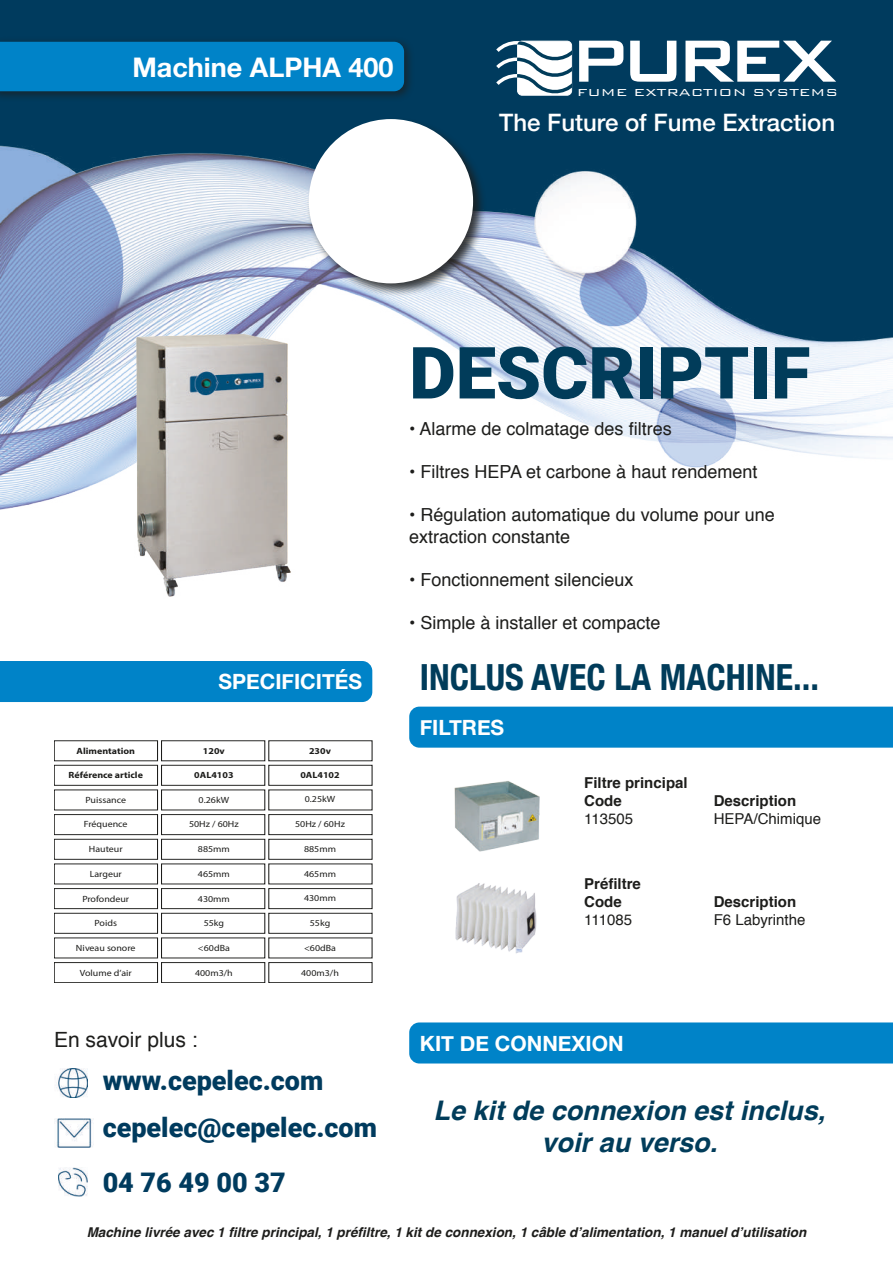
<style>
.page{position:relative;width:893px;height:1263px;background:#fff}
.page>*{position:absolute;margin:0;border:0;box-sizing:border-box;transform-origin:0 0}
.t1{font:500 79.5px "Bank Gothic";letter-spacing:-.125em;color:#fff}
.t2{font:900 72px "Roboto";color:#013c5a}
.t3{font:700 condensed 36px "Helvetica Neue";color:#013c5a}
.t4{font:900 27px "Roboto";color:#003b5e}
.t5{font:italic 700 27px/32.4px "Helvetica";color:#013c5a;text-align:center}
.t6{font:700 27px "Helvetica Neue";color:#fff}
.t7{font:500 24px "Helvetica Neue";color:#fff}
.t8{font:700 21px "Helvetica Neue";color:#fff}
.t9{font:21px "Helvetica";color:#1d1d1b}
.t10{font:18px/21.6px "Helvetica";color:#1d1d1b}
.t11{font:700 15px/18px "Helvetica";color:#1d1d1b}
.t12{font:15px "Helvetica";color:#1d1d1b}
.t13{font:italic 700 13.5px "Helvetica";color:#1d1d1b}
.t14{font:300 13.5px "Bank Gothic";color:#fff;scale:1.22 1}
.t15{font:9px "Myriad Pro";color:#1d1d1b;scale:1.11 1}
.t16{font:700 9px "Myriad Pro";color:#1d1d1b;scale:1.11 1}
</style>
<div class="page">
<div style="left:0;top:0;width:893px;height:381px;background:#003b5e"></div>
<div style="left:0;top:37px;width:415px;height:65px;background:#1d1d1b;opacity:.75"></div>
<div style="left:0;top:42px;width:404px;height:49px;background:#0083c8"></div>
<img style="left:0;top:145px;width:893px;height:365px">
<img style="left:111px;top:315px;width:205px;height:282px">
<svg style="left:496px;top:41px;width:76px;height:55px"></svg>
<div style="left:306px;top:117px;width:181px;height:181px;background:#1d1d1b;opacity:.85"></div>
<div style="left:309px;top:119px;width:164px;height:164px;background:#fff;border-radius:50%"></div>
<svg style="left:658px;top:388px;width:78px;height:78px;background:#a7b8d8"></svg>
<div style="left:0;top:661px;width:372px;height:41px;background:#0083c8"></div>
<div style="left:409px;top:707px;width:484px;height:41px;background:#0083c8"></div>
<svg style="left:54px;top:789px;width:318px;height:194px"></svg>
<svg style="left:54px;top:740px;width:318px;height:46px"></svg>
<img style="left:54px;top:1118px;width:40px;height:29px">
<img style="left:56px;top:1068px;width:32px;height:29px">
<img style="left:59px;top:1167px;width:29px;height:30px">
<img style="left:454px;top:781px;width:86px;height:70px">
<img style="left:455px;top:883px;width:82px;height:71px">
<div style="left:409px;top:1022px;width:484px;height:41px;background:#0083c8"></div>
<h3 class="t6" style="left:132px;top:46px;width:263px">Machine ALPHA 400</h3>
<h1 class="t1" style="left:569px;top:-1px;width:269px">PUREX</h1>
<p class="t14" style="left:577px;top:82px;width:216px">FUME EXTRACTION SYSTEMS</p>
<h3 class="t7" style="left:499px;top:104px;width:338px">The Future of Fume Extraction</h3>
<p class="t8" style="left:219px;top:665px;width:145px">SPECIFICITÉS</p>
<p class="t16" style="left:77px;top:745px;width:54px">Alimentation</p>
<p class="t16" style="left:203px;top:745px;width:21px">120v</p>
<p class="t16" style="left:309px;top:745px;width:21px">230v</p>
<p class="t16" style="left:69px;top:769px;width:68px">Référence article</p>
<p class="t16" style="left:194px;top:769px;width:37px">0AL4103</p>
<p class="t16" style="left:300px;top:769px;width:37px">0AL4102</p>
<p class="t15" style="left:85px;top:794px;width:38px">Puissance</p>
<p class="t15" style="left:84px;top:819px;width:41px">Fréquence</p>
<p class="t15" style="left:89px;top:844px;width:32px">Hauteur</p>
<p class="t15" style="left:90px;top:868px;width:30px">Largeur</p>
<p class="t15" style="left:82px;top:893px;width:44px">Profondeur</p>
<p class="t15" style="left:95px;top:918px;width:22px">Poids</p>
<p class="t15" style="left:76px;top:942px;width:55px">Niveau sonore</p>
<p class="t15" style="left:80px;top:967px;width:48px">Volume d’air</p>
<p class="t15" style="left:199px;top:794px;width:29px">0.26kW</p>
<p class="t15" style="left:189px;top:819px;width:46px">50Hz / 60Hz</p>
<p class="t15" style="left:198px;top:843px;width:30px">885mm</p>
<p class="t15" style="left:198px;top:868px;width:30px">465mm</p>
<p class="t15" style="left:198px;top:893px;width:30px">430mm</p>
<p class="t15" style="left:204px;top:918px;width:20px">55kg</p>
<p class="t15" style="left:198px;top:942px;width:30px">&lt;60dBa</p>
<p class="t15" style="left:195px;top:967px;width:35px">400m3/h</p>
<p class="t15" style="left:305px;top:794px;width:29px">0.25kW</p>
<p class="t15" style="left:295px;top:818px;width:46px">50Hz / 60Hz</p>
<p class="t15" style="left:304px;top:843px;width:30px">885mm</p>
<p class="t15" style="left:304px;top:868px;width:30px">465mm</p>
<p class="t15" style="left:304px;top:893px;width:30px">430mm</p>
<p class="t15" style="left:310px;top:917px;width:20px">55kg</p>
<p class="t15" style="left:304px;top:942px;width:30px">&lt;60dBa</p>
<p class="t15" style="left:301px;top:967px;width:35px">400m3/h</p>
<p class="t9" style="left:54px;top:1023px;width:145px">En savoir plus :</p>
<h3 class="t4" style="left:103px;top:1061px;width:222px">www.cepelec.com</h3>
<h3 class="t4" style="left:103px;top:1109px;width:276px">cepelec@cepelec.com</h3>
<h3 class="t4" style="left:103px;top:1163px;width:185px">04 76 49 00 37</h3>
<h2 class="t2" style="left:409px;top:322px;width:403px">DESCRIPTIF</h2>
<p class="t10" style="left:409px;top:418px;width:264px">• Alarme de colmatage des filtres</p>
<p class="t10" style="left:409px;top:461px;width:350px">• Filtres HEPA et carbone à haut rendement</p>
<p class="t10" style="left:409px;top:505px;width:367px">• Régulation automatique du volume pour une extraction constante</p>
<p class="t10" style="left:409px;top:569px;width:226px">• Fonctionnement silencieux</p>
<p class="t10" style="left:409px;top:613px;width:253px">• Simple à installer et compacte</p>
<h3 class="t3" style="left:420px;top:647px;width:401px">INCLUS AVEC LA MACHINE...</h3>
<p class="t8" style="left:420px;top:711px;width:86px">FILTRES</p>
<p class="t11" style="left:584px;top:773px;width:105px">Filtre principal<br>Code</p>
<p class="t12" style="left:584px;top:807px;width:50px">113505</p>
<p class="t11" style="left:584px;top:875px;width:58px">Préfiltre<br>Code</p>
<p class="t12" style="left:584px;top:908px;width:49px">111085</p>
<p class="t11" style="left:714px;top:791px;width:84px">Description</p>
<p class="t12" style="left:714px;top:807px;width:109px">HEPA/Chimique</p>
<p class="t11" style="left:714px;top:893px;width:84px">Description</p>
<p class="t12" style="left:714px;top:908px;width:93px">F6 Labyrinthe</p>
<p class="t8" style="left:420px;top:1027px;width:205px">KIT DE CONNEXION</p>
<h3 class="t5" style="left:434px;top:1094px;width:393px">Le kit de connexion est inclus, voir au verso.</h3>
<p class="t13" style="left:87px;top:1221px;width:721px">Machine livrée avec 1 filtre principal, 1 préfiltre, 1 kit de connexion, 1 câble d’alimentation, 1 manuel d’utilisation</p>
</div>
